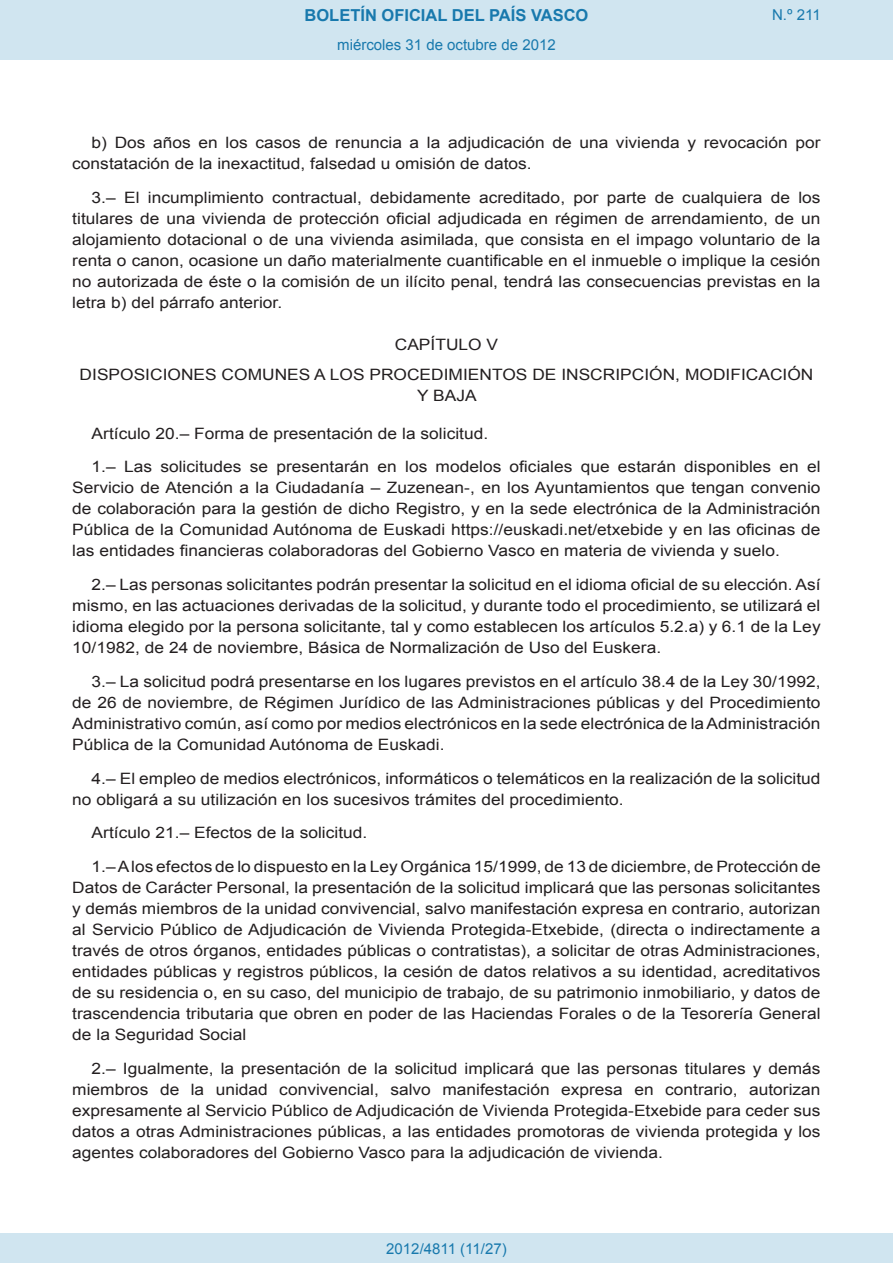
<style>
.page{position:relative;width:893px;height:1263px;background:#fff}
.page>*{position:absolute;margin:0;border:0;box-sizing:border-box;transform-origin:0 0}
.t1{font:700 16.5px "Arial";color:#1879ad}
.BOPVDetalle{font:15.6px/21px "Arial";color:#231f20;text-align:justify;scale:1.11 1}
.BOPVClave{font:15.6px/21px "Arial";color:#231f20;text-align:center;scale:1.11 1}
.BOPVClaveSin{font:15.6px "Arial";color:#231f20;scale:1.11 1}
.Paginacion_Centro{font:15px "Arial";color:#1879ad}
</style>
<div class="page">
<div style="left:0;top:0;width:893px;height:60px;background:#d0e5f0"></div>
<div style="left:0;top:1233px;width:893px;height:30px;background:#d0e5f0"></div>
<p class="t1" style="left:305px;top:4px;width:285px">BOLETÍN OFICIAL DEL PAÍS VASCO</p>
<p class="Paginacion_Centro" style="left:337px;top:35px;width:220px">miércoles 31 de octubre de 2012</p>
<p class="Paginacion_Centro" style="left:772px;top:5px;width:50px">N.º 211</p>
<p class="BOPVDetalle" style="left:72px;top:132px;width:676px;text-indent:19px">b) Dos años en los casos de renuncia a la adjudicación de una vivienda y revocación por constatación de la inexactitud, falsedad u omisión de datos.</p>
<p class="BOPVDetalle" style="left:72px;top:187px;width:676px;text-indent:19px">3.– El incumplimiento contractual, debidamente acreditado, por parte de cualquiera de los titulares de una vivienda de protección oficial adjudicada en régimen de arrendamiento, de un alojamiento dotacional o de una vivienda asimilada, que consista en el impago voluntario de la renta o canon, ocasione un daño materialmente cuantificable en el inmueble o implique la cesión no autorizada de éste o la comisión de un ilícito penal, tendrá las consecuencias previstas en la letra b) del párrafo anterior.</p>
<p class="BOPVClaveSin" style="left:395px;top:334px;width:95px">CAPÍTULO V</p>
<p class="BOPVClave" style="left:80px;top:364px;width:663px">DISPOSICIONES COMUNES A LOS PROCEDIMIENTOS DE INSCRIPCIÓN, MODIFICACIÓN<br>Y BAJA</p>
<p class="BOPVDetalle" style="left:92px;top:423px;width:359px">Artículo 20.– Forma de presentación de la solicitud.</p>
<p class="BOPVDetalle" style="left:72px;top:457px;width:676px;text-indent:19px">1.– Las solicitudes se presentarán en los modelos oficiales que estarán disponibles en el Servicio de Atención a la Ciudadanía – Zuzenean-, en los Ayuntamientos que tengan convenio de colaboración para la gestión de dicho Registro, y en la sede electrónica de la Administración Pública de la Comunidad Autónoma de Euskadi https://euskadi.net/etxebide y en las oficinas de las entidades financieras colaboradoras del Gobierno Vasco en materia de vivienda y suelo.</p>
<p class="BOPVDetalle" style="left:72px;top:574px;width:676px;text-indent:19px">2.– Las personas solicitantes podrán presentar la solicitud en el idioma oficial de su elección. Así mismo, en las actuaciones derivadas de la solicitud, y durante todo el procedimiento, se utilizará el idioma elegido por la persona solicitante, tal y como establecen los artículos 5.2.a) y 6.1 de la Ley 10/1982, de 24 de noviembre, Básica de Normalización de Uso del Euskera.</p>
<p class="BOPVDetalle" style="left:72px;top:671px;width:676px;text-indent:19px">3.– La solicitud podrá presentarse en los lugares previstos en el artículo 38.4 de la Ley 30/1992, de 26 de noviembre, de Régimen Jurídico de las Administraciones públicas y del Procedimiento Administrativo común, así como por medios electrónicos en la sede electrónica de la Administración Pública de la Comunidad Autónoma de Euskadi.</p>
<p class="BOPVDetalle" style="left:72px;top:768px;width:676px;text-indent:19px">4.– El empleo de medios electrónicos, informáticos o telemáticos en la realización de la solicitud no obligará a su utilización en los sucesivos trámites del procedimiento.</p>
<p class="BOPVDetalle" style="left:92px;top:823px;width:250px">Artículo 21.– Efectos de la solicitud.</p>
<p class="BOPVDetalle" style="left:72px;top:856px;width:676px;text-indent:19px">1.– A los efectos de lo dispuesto en la Ley Orgánica 15/1999, de 13 de diciembre, de Protección de Datos de Carácter Personal, la presentación de la solicitud implicará que las personas solicitantes y demás miembros de la unidad convivencial, salvo manifestación expresa en contrario, autorizan al Servicio Público de Adjudicación de Vivienda Protegida-Etxebide, (directa o indirectamente a través de otros órganos, entidades públicas o contratistas), a solicitar de otras Administraciones, entidades públicas y registros públicos, la cesión de datos relativos a su identidad, acreditativos de su residencia o, en su caso, del municipio de trabajo, de su patrimonio inmobiliario, y datos de trascendencia tributaria que obren en poder de las Haciendas Forales o de la Tesorería General de la Seguridad Social</p>
<p class="BOPVDetalle" style="left:72px;top:1058px;width:676px;text-indent:19px">2.– Igualmente, la presentación de la solicitud implicará que las personas titulares y demás miembros de la unidad convivencial, salvo manifestación expresa en contrario, autorizan expresamente al Servicio Público de Adjudicación de Vivienda Protegida-Etxebide para ceder sus datos a otras Administraciones públicas, a las entidades promotoras de vivienda protegida y los agentes colaboradores del Gobierno Vasco para la adjudicación de vivienda.</p>
<p class="Paginacion_Centro" style="left:386px;top:1238px;width:122px">2012/4811 (11/27)</p>
</div>
